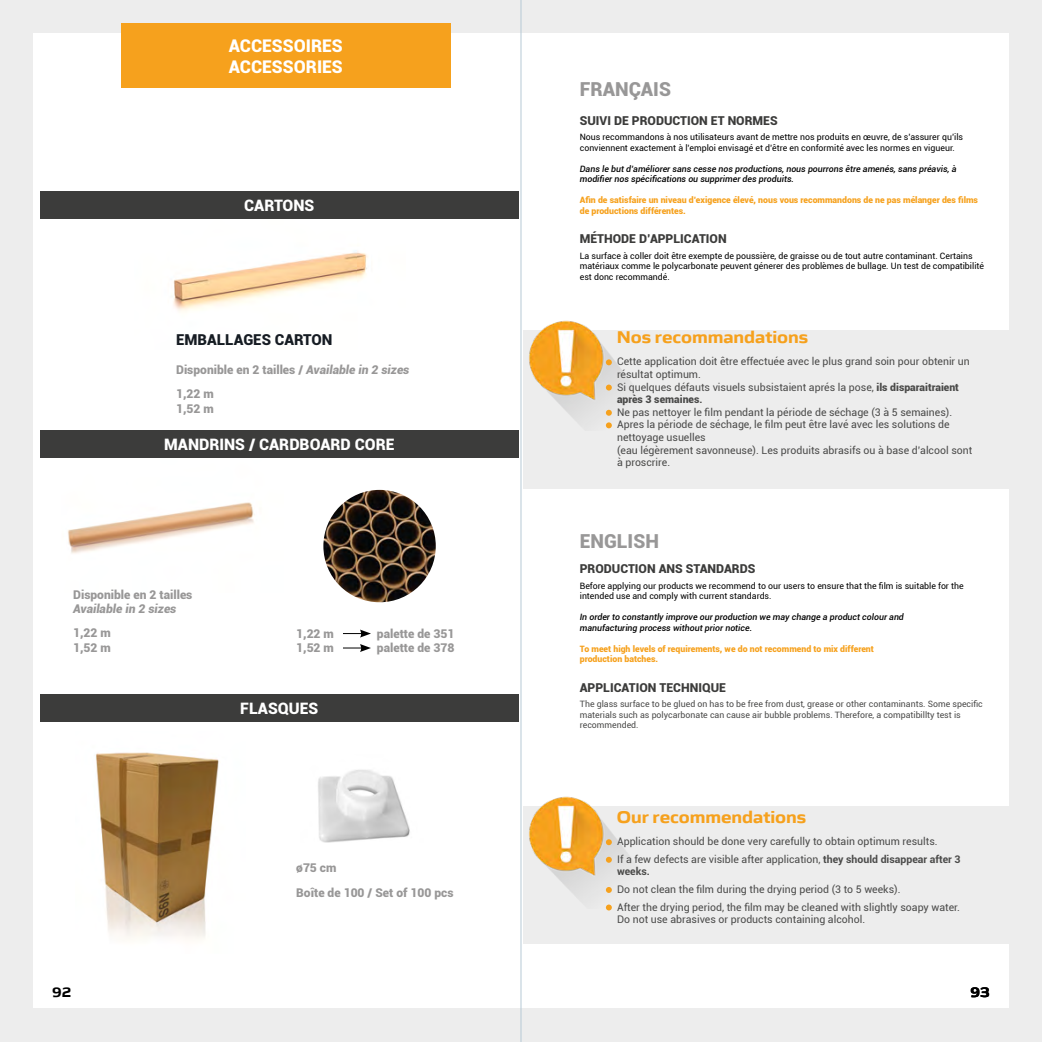
<style>
.page{position:relative;width:1042px;height:1042px;background:#fff}
.page>*{position:absolute;margin:0;border:0;box-sizing:border-box;transform-origin:0 0}
.t1{font:900 19.25px "Roboto";color:#989797}
.t2{font:700 17.5px "Gomme Sans W04";color:#f6a11d}
.t3{font:900 17.5px/21px "Roboto";color:#fff}
.t4{font:900 15.75px "Roboto";color:#fff}
.t5{font:900 15.05px "Roboto";color:#161c23}
.t6{font:700 14px "Gomme Sans W04";color:#000}
.t7{font:900 12.25px "Roboto";color:#3c3c3b}
.t8{font:900 12.08px/24.3px "Roboto";color:#989797}
.t9{font:italic 900 12.08px "Roboto";color:#989797}
.t10{font:10.5px/12.6px "Roboto";color:#4a4a49}
.t11{font:700 10.5px "Roboto";color:#4a4a49}
.t12{font:8.75px/10.5px "Roboto";color:#000}
.t13{font:italic 500 8.75px/10.5px "Roboto";color:#000}
.t14{font:900 8.75px/10.5px "Roboto";color:#f6a11d}
.t15{font:8.75px/10.5px "Roboto";color:#4a4a49}
.s1{font-style:italic}
.s2{font-weight:900}
.s3{font-weight:700}
</style>
<div class="page">
<div style="left:496px;top:1008px;width:546px;height:34px;background:#ededed"></div>
<div style="left:496px;top:0;width:546px;height:34px;background:#ededed"></div>
<div style="left:1002px;top:1px;width:40px;height:1040px;background:#ededed"></div>
<div style="left:496px;top:34px;width:512px;height:974px;background:#fff"></div>
<div style="left:0;top:1008px;width:546px;height:34px;background:#ededed"></div>
<div style="left:0;top:0;width:546px;height:34px;background:#ededed"></div>
<div style="left:0;top:20px;width:40px;height:1022px;background:#ededed"></div>
<div style="left:33px;top:34px;width:513px;height:974px;background:#fff"></div>
<div style="left:40px;top:192px;width:479px;height:27px;background:#3c3c3b"></div>
<img style="left:173px;top:250px;width:195px;height:62px">
<div style="left:122px;top:23px;width:329px;height:65px;background:#f6a11d"></div>
<div style="left:40px;top:430px;width:479px;height:28px;background:#3c3c3b"></div>
<img style="left:67px;top:502px;width:187px;height:52px">
<div style="left:40px;top:694px;width:479px;height:27px;background:#3c3c3b"></div>
<img style="left:96px;top:752px;width:123px;height:187px">
<img style="left:323px;top:490px;width:113px;height:112px;border-radius:56px">
<img style="left:318px;top:770px;width:92px;height:72px">
<div style="left:522px;top:806px;width:520px;height:138px;background:#ededed"></div>
<div style="left:522px;top:330px;width:520px;height:158px;background:#ededed"></div>
<img style="left:529px;top:320px;width:101px;height:109px">
<img style="left:529px;top:796px;width:101px;height:112px">
<svg style="left:520px;top:34px;width:3px;height:974px"></svg>
<hr style="left:521px;top:0;width:1px;height:1042px;background:#b6c9d5">
<svg style="left:343px;top:629px;width:28px;height:8px"></svg>
<svg style="left:343px;top:644px;width:28px;height:8px"></svg>
<svg style="left:606px;top:359px;width:6px;height:6px"></svg>
<svg style="left:606px;top:384px;width:6px;height:6px"></svg>
<svg style="left:606px;top:410px;width:6px;height:6px"></svg>
<svg style="left:606px;top:422px;width:6px;height:6px"></svg>
<svg style="left:606px;top:839px;width:6px;height:6px"></svg>
<svg style="left:606px;top:857px;width:6px;height:6px"></svg>
<svg style="left:606px;top:887px;width:6px;height:6px"></svg>
<svg style="left:606px;top:904px;width:6px;height:6px"></svg>
<h2 class="t3" style="left:229px;top:34px;width:116px">ACCESSOIRES<br>ACCESSORIES</h2>
<h3 class="t4" style="left:244px;top:194px;width:72px">CARTONS</h3>
<h3 class="t5" style="left:176px;top:329px;width:158px">EMBALLAGES CARTON</h3>
<p class="t8" style="left:176px;top:357px;width:235px">Disponible en 2 tailles / <span class="s1">Available in 2 sizes<br></span>1,22 m</p>
<p class="t8" style="left:176px;top:396px;width:39px">1,52 m</p>
<h3 class="t4" style="left:164px;top:433px;width:232px">MANDRINS / CARDBOARD CORE</h3>
<p class="t8" style="left:73px;top:581px;width:121px">Disponible en 2 tailles</p>
<p class="t9" style="left:73px;top:600px;width:105px">Available in 2 sizes</p>
<p class="t8" style="left:73px;top:625px;width:39px;line-height:14.5px">1,22 m<br>1,52 m</p>
<p class="t8" style="left:296px;top:620px;width:39px">1,22 m</p>
<p class="t8" style="left:377px;top:620px;width:79px">palette de 351</p>
<p class="t8" style="left:296px;top:635px;width:39px">1,52 m</p>
<p class="t8" style="left:377px;top:635px;width:79px">palette de 378</p>
<h3 class="t4" style="left:240px;top:697px;width:80px">FLASQUES</h3>
<p class="t8" style="left:296px;top:855px;width:159px">ø75 cm<br>Boîte de 100 / Set of 100 pcs</p>
<h1 class="t1" style="left:580px;top:75px;width:93px">FRANÇAIS</h1>
<p class="t7" style="left:580px;top:112px;width:199px">SUIVI DE PRODUCTION ET NORMES</p>
<p class="t12" style="left:580px;top:132px;width:385px">Nous recommandons à nos utilisateurs avant de mettre nos produits en œuvre, de s’assurer qu’ils conviennent exactement à l’emploi envisagé et d’être en conformité avec les normes en vigueur.</p>
<p class="t13" style="left:580px;top:163px;width:378px">Dans le but d’améliorer sans cesse nos productions, nous pourrons être amenés, sans préavis, à modifier nos spécifications ou supprimer des produits.</p>
<p class="t14" style="left:580px;top:195px;width:400px">Afin de satisfaire un niveau d’exigence élevé, nous vous recommandons de ne pas mélanger des films de productions différentes.</p>
<p class="t7" style="left:580px;top:230px;width:148px">MÉTHODE D’APPLICATION</p>
<p class="t12" style="left:580px;top:250px;width:406px">La surface à coller doit être exempte de poussière, de graisse ou de tout autre contaminant. Certains matériaux comme le polycarbonate peuvent génerer des problèmes de bullage. Un test de compatibilité est donc recommandé.</p>
<h2 class="t2" style="left:617px;top:323px;width:193px">Nos recommandations</h2>
<p class="t10" style="left:617px;top:355px;width:357px">Cette application doit être effectuée avec le plus grand soin pour obtenir un résultat optimum.<br>Si quelques défauts visuels subsistaient aprés la pose, <span class="s2">ils disparaitraient après 3 semaines</span><span class="s3">.<br></span>Ne pas nettoyer le film pendant la période de séchage (3 à 5 semaines).<br>Apres la période de séchage, le film peut être lavé avec les solutions de nettoyage usuelles<br>(eau légèrement savonneuse). Les produits abrasifs ou à base d’alcool sont à proscrire.</p>
<h1 class="t1" style="left:580px;top:527px;width:81px">ENGLISH</h1>
<p class="t7" style="left:580px;top:560px;width:177px">PRODUCTION ANS STANDARDS</p>
<p class="t12" style="left:580px;top:580px;width:385px">Before applying our products we recommend to our users to ensure that the film is suitable for the intended use and comply with current standards.</p>
<p class="t13" style="left:580px;top:611px;width:326px">In order to constantly improve our production we may change a product colour and manufacturing process without prior notice.</p>
<p class="t14" style="left:580px;top:643px;width:296px">To meet high levels of requirements, we do not recommend to mix different production batches.</p>
<p class="t7" style="left:580px;top:678px;width:148px">APPLICATION TECHNIQUE</p>
<p class="t15" style="left:580px;top:698px;width:404px">The glass surface to be glued on has to be free from dust, grease or other contaminants. Some specific materials such as polycarbonate can cause air bubble problems. Therefore, a compatibillty test is recommended.</p>
<h2 class="t2" style="left:617px;top:802px;width:191px">Our recommendations</h2>
<p class="t10" style="left:617px;top:832px;width:345px;line-height:17.5px">Application should be done very carefully to obtain optimum results.<br>If a few defects are visible after application, <span class="s3">they should disappear after 3</span></p>
<p class="t11" style="left:617px;top:864px;width:34px">weeks.</p>
<p class="t10" style="left:617px;top:880px;width:344px;line-height:17.5px">Do not clean the film during the drying period (3 to 5 weeks).<br>After the drying period, the film may be cleaned with slightly soapy water.</p>
<p class="t10" style="left:617px;top:912px;width:250px">Do not use abrasives or products containing alcohol.</p>
<h3 class="t6" style="left:52px;top:981px;width:21px">92</h3>
<h3 class="t6" style="left:970px;top:981px;width:21px">93</h3>
</div>
